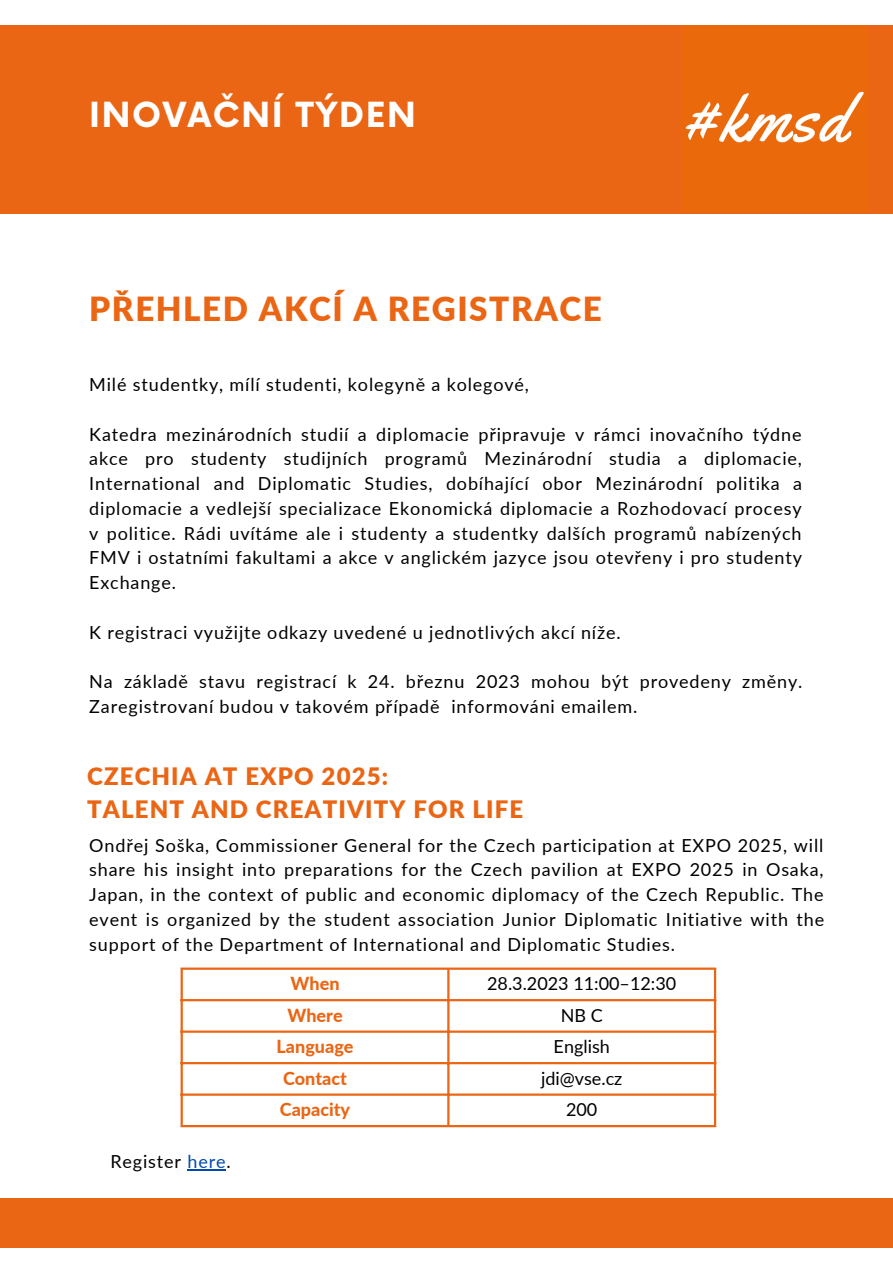
<style>
.page{position:relative;width:893px;height:1264px;background:#fff}
.page>*{position:absolute;margin:0;border:0;box-sizing:border-box;transform-origin:0 0}
.t1{font:700 33.75px "Now";letter-spacing:.05em;color:#fff}
.t2{font:900 33.15px "Lato";letter-spacing:.045em;color:#eb6614}
.t3{font:900 24px/32.5px "Lato";letter-spacing:.045em;color:#eb6614}
.t4{font:18px/24.8px "Lato";letter-spacing:.045em;color:#000;text-align:justify}
.t5{font:800 18px "Lato";color:#eb6614}
.t6{font:18px "Lato";color:#000}
.s1{color:#004aad}
</style>
<div class="page">
<div style="left:0;top:25px;width:892px;height:188px;background:#eb6614"></div>
<div style="left:0;top:1198px;width:892px;height:49px;background:#eb6614"></div>
<img style="left:685px;top:91px;width:180px;height:52px">
<hr style="left:180px;top:969px;width:3px;height:155px;background:#eb6614">
<hr style="left:447px;top:969px;width:2px;height:155px;background:#eb6614">
<hr style="left:714px;top:969px;width:2px;height:155px;background:#eb6614">
<hr style="left:180px;top:967px;width:536px;height:2px;background:#eb6614">
<hr style="left:180px;top:999px;width:536px;height:2px;background:#eb6614">
<hr style="left:180px;top:1030px;width:536px;height:2px;background:#eb6614">
<hr style="left:180px;top:1062px;width:536px;height:2px;background:#eb6614">
<hr style="left:180px;top:1093px;width:536px;height:2px;background:#eb6614">
<hr style="left:180px;top:1124px;width:536px;height:3px;background:#eb6614">
<hr style="left:187px;top:1169px;width:39px;height:1px;background:#004aad">
<h1 class="t1" style="left:89px;top:97px;width:328px">INOVAČNÍ TÝDEN</h1>
<h2 class="t2" style="left:89px;top:289px;width:514px">PŘEHLED AKCÍ A REGISTRACE</h2>
<p class="t4" style="left:89px;top:372px;width:441px">Milé studentky, mílí studenti, kolegyně a kolegové,</p>
<p class="t4" style="left:89px;top:421px;width:714px">Katedra mezinárodních studií a diplomacie připravuje v rámci inovačního týdne akce pro studenty studijních programů Mezinárodní studia a diplomacie, International and Diplomatic Studies, dobíhající obor Mezinárodní politika a diplomacie a vedlejší specializace Ekonomická diplomacie a Rozhodovací procesy v politice. Rádi uvítáme ale i studenty a studentky dalších programů nabízených FMV i ostatními fakultami a akce v anglickém jazyce jsou otevřeny i pro studenty Exchange.</p>
<p class="t4" style="left:89px;top:619px;width:533px">K registraci využijte odkazy uvedené u jednotlivých akcí níže.</p>
<p class="t4" style="left:89px;top:668px;width:714px">Na základě stavu registrací k 24. březnu 2023 mohou být provedeny změny.<br>Zaregistrovaní budou v takovém případě informováni emailem.</p>
<h3 class="t3" style="left:87px;top:759px;width:437px">CZECHIA AT EXPO 2025:<br>TALENT AND CREATIVITY FOR LIFE</h3>
<p class="t4" style="left:89px;top:832px;width:736px">Ondřej Soška, Commissioner General for the Czech participation at EXPO 2025, will share his insight into preparations for the Czech pavilion at EXPO 2025 in Osaka, Japan, in the context of public and economic diplomacy of the Czech Republic. The event is organized by the student association Junior Diplomatic Initiative with the support of the Department of International and Diplomatic Studies.</p>
<p class="t4" style="left:110px;top:1148px;width:122px">Register <span class="s1">here</span>.</p>
<p class="t5" style="left:290px;top:972px;width:51px">When</p>
<p class="t6" style="left:487px;top:972px;width:190px">28.3.2023 11:00–12:30</p>
<p class="t5" style="left:287px;top:1003px;width:57px">Where</p>
<p class="t4" style="left:560px;top:1002px;width:43px">NB C</p>
<p class="t5" style="left:276px;top:1035px;width:78px">Language</p>
<p class="t6" style="left:553px;top:1035px;width:58px">English</p>
<p class="t5" style="left:283px;top:1066px;width:65px">Contact</p>
<p class="t4" style="left:541px;top:1065px;width:83px">jdi@vse.cz</p>
<p class="t5" style="left:280px;top:1098px;width:72px">Capacity</p>
<p class="t4" style="left:566px;top:1096px;width:33px">200</p>
</div>
